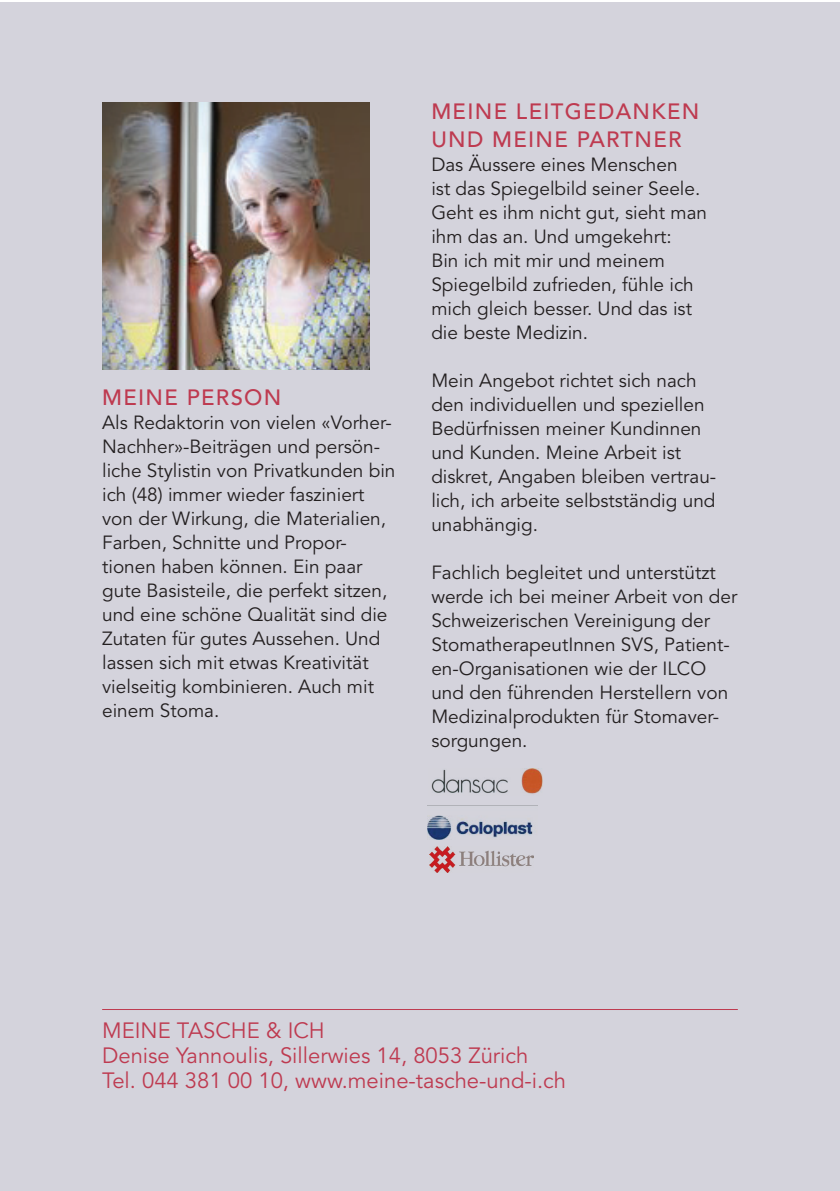
<style>
.page{position:relative;width:840px;height:1191px;background:#fff}
.page>*{position:absolute;margin:0;border:0;box-sizing:border-box;transform-origin:0 0}
.t1{font:22px/25px "Avenir";color:#be3a50}
.t2{font:500 22px/28px "Avenir";letter-spacing:.06em;color:#be3a50}
.t3{font:19px/24px "Avenir";color:#231f20}
</style>
<div class="page">
<div style="left:0;top:3px;width:839px;height:1188px;background:#d4d3dc"></div>
<hr style="left:102px;top:1009px;width:635px;height:1px;background:#be3a50">
<img style="left:102px;top:102px;width:267px;height:267px">
<img style="left:431px;top:768px;width:111px;height:26px">
<img style="left:429px;top:847px;width:104px;height:25px">
<img style="left:427px;top:815px;width:106px;height:24px">
<p class="t2" style="left:102px;top:384px;width:181px">MEINE PERSON</p>
<p class="t3" style="left:102px;top:411px;width:295px">Als Redaktorin von vielen «Vorher-<br>Nachher»-Beiträgen und persön&shy;liche Stylistin von Privatkunden bin ich (48) immer wieder fasziniert von der Wirkung, die Materialien,<br>Farben, Schnitte und Propor&shy;tionen haben können. Ein paar gute Basisteile, die perfekt sitzen, und eine schöne Qualität sind die<br>Zutaten für gutes Aussehen. Und lassen sich mit etwas Kreativität vielseitig kombinieren. Auch mit einem Stoma.</p>
<p class="t2" style="left:431px;top:98px;width:269px">MEINE LEITGEDANKEN<br>UND MEINE PARTNER</p>
<p class="t3" style="left:431px;top:153px;width:277px">Das Äussere eines Menschen<br>ist das Spiegelbild seiner Seele.<br>Geht es ihm nicht gut, sieht man ihm das an. Und umgekehrt:<br>Bin ich mit mir und meinem<br>Spiegelbild zufrieden, fühle ich mich gleich besser. Und das ist die beste Medizin.</p>
<p class="t3" style="left:431px;top:369px;width:286px">Mein Angebot richtet sich nach den individuellen und speziellen<br>Bedürfnissen meiner Kundinnen und Kunden. Meine Arbeit ist diskret, Angaben bleiben vertrau&shy;lich, ich arbeite selbstständig und unabhängig.</p>
<p class="t3" style="left:431px;top:561px;width:307px">Fachlich begleitet und unterstützt werde ich bei meiner Arbeit von der<br>Schweizerischen Vereinigung der<br>StomatherapeutInnen SVS, Patient&shy;en-Organisationen wie der ILCO und den führenden Herstellern von<br>Medizinalprodukten für Stomaver&shy;sorgungen.</p>
<p class="t1" style="left:102px;top:1019px;width:465px">MEINE TASCHE &amp; ICH<br>Denise Yannoulis, Sillerwies 14, 8053 Zürich<br>Tel. 044 381 00 10, www.meine-tasche-und-i.ch</p>
</div>
